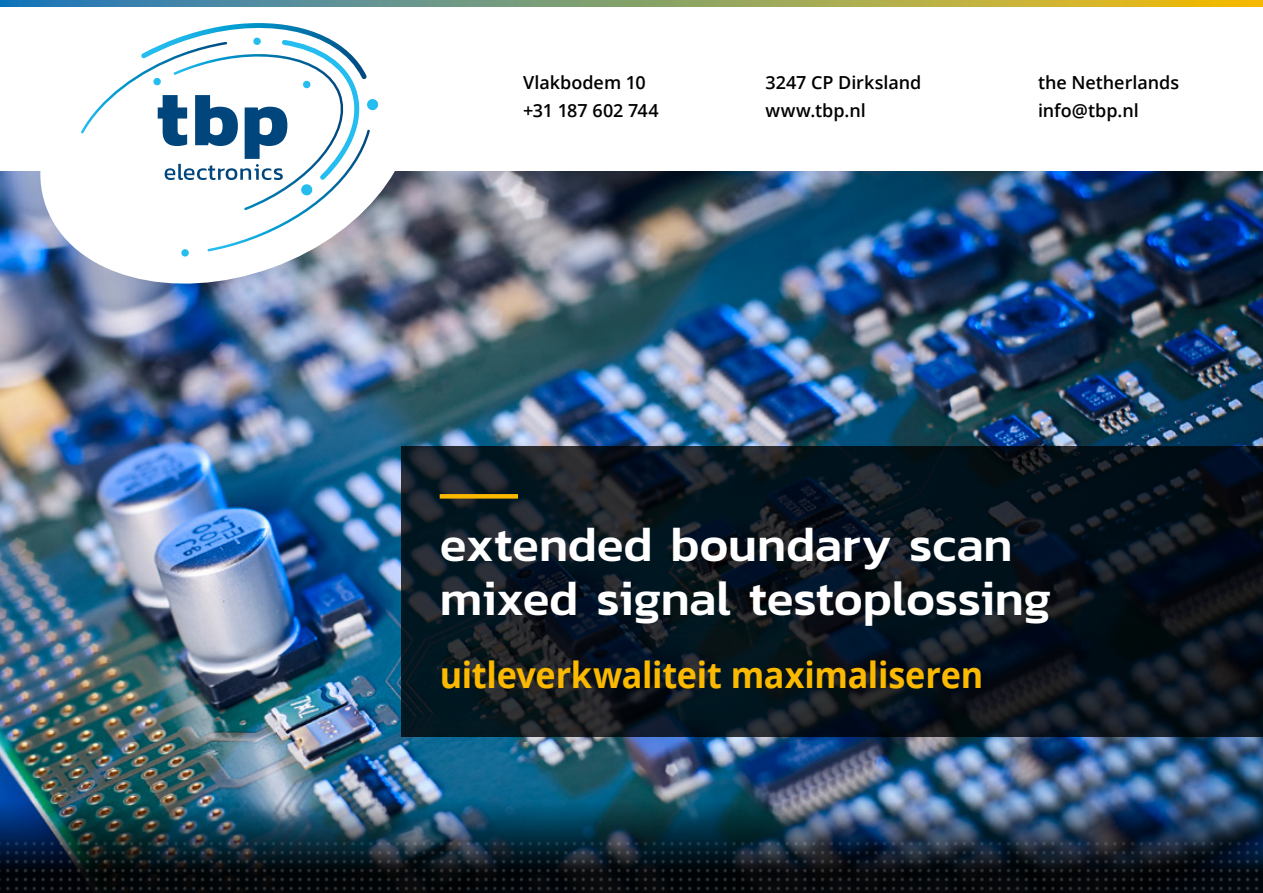
<style>
.page{position:relative;width:1263px;height:893px;background:#fff}
.page>*{position:absolute;margin:0;border:0;box-sizing:border-box;transform-origin:0 0}
.t1{font:500 49.5px/54.2px "Kanit";letter-spacing:-.005em;color:#fff}
.t2{font:700 36px "Open Sans";letter-spacing:-.01em;color:#fbb900;scale:.95 1}
.t3{font:600 18px/28.7px "Open Sans";color:#000}
</style>
<div class="page">
<img style="left:0;top:171px;width:1263px;height:630px">
<img style="left:21px;top:171px;width:411px;height:133px">
<svg style="left:81px;top:23px;width:298px;height:234px"></svg>
<svg style="left:0;top:0;width:1263px;height:7px;background:#899f69"></svg>
<img style="left:0;top:801px;width:1263px;height:37px">
<img style="left:0;top:838px;width:1263px;height:55px">
<svg style="left:401px;top:446px;width:862px;height:291px;background:#0b161e"></svg>
<div style="left:440px;top:494px;width:78px;height:5px;background:#fbb900"></div>
<p class="t3" style="left:523px;top:67px;width:137px">Vlakbodem 10 +31 187 602 744</p>
<p class="t3" style="left:765px;top:67px;width:157px">3247 CP Dirksland www.tbp.nl</p>
<p class="t3" style="left:1038px;top:67px;width:143px">the Netherlands info@tbp.nl</p>
<h1 class="t1" style="left:440px;top:516px;width:613px">extended boundary scan mixed signal testoplossing</h1>
<h2 class="t2" style="left:440px;top:649px;width:574px">uitleverkwaliteit maximaliseren</h2>
</div>
